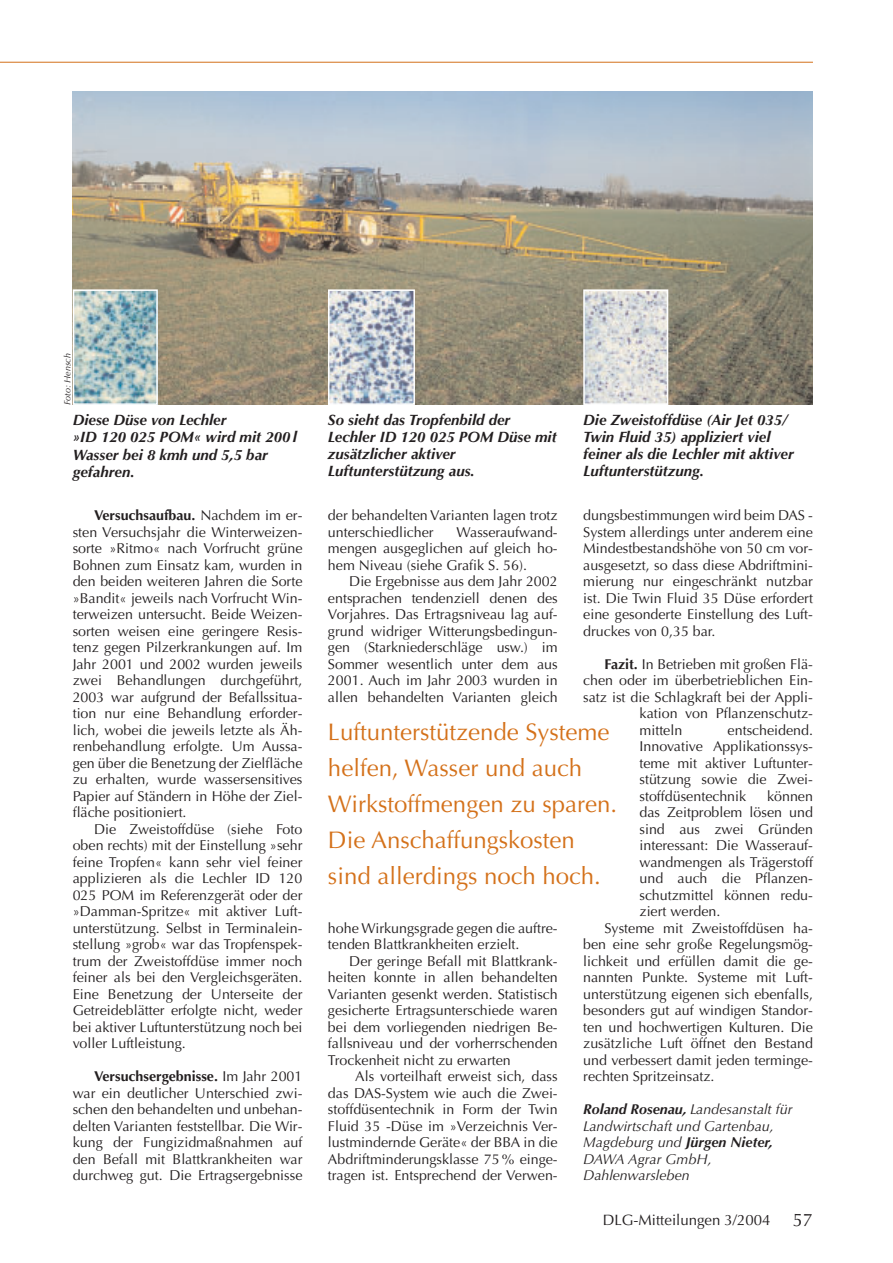
<style>
.page{position:relative;width:893px;height:1263px;background:#fff}
.page>*{position:absolute;margin:0;border:0;box-sizing:border-box;transform-origin:0 0}
.t1{font:24px/36px "Optima";color:#d4711a}
.t2{font:italic 700 15px/17.2px "Optima";color:#231f20}
.t3{font:15px "Optima";color:#231f20}
.t4{font:14.25px/16.5px "Optima";color:#231f20;text-align:justify}
.t5{font:italic 14.25px/16.5px "Optima";color:#231f20}
.t6{font:italic 9px "Optima";color:#231f20}
.s1{font-weight:700}
.s2{font-size:18px}
</style>
<div class="page">
<hr style="left:0;top:62px;width:813px;height:1px;background:#d4711a">
<img style="left:73px;top:91px;width:740px;height:314px">
<img style="left:76px;top:292px;width:79px;height:110px">
<div style="left:73px;top:289px;width:85px;height:116px;border:2px solid #fff"></div>
<img style="left:586px;top:292px;width:79px;height:110px">
<div style="left:583px;top:289px;width:85px;height:116px;border:2px solid #fff"></div>
<img style="left:331px;top:292px;width:81px;height:110px">
<div style="left:328px;top:289px;width:87px;height:116px;border:2px solid #fff"></div>
<p class="t6" style="left:64px;top:405px;width:53px;rotate:-90deg">Foto: Hensch</p>
<p class="t2" style="left:73px;top:413px;width:225px">Diese Düse von Lechler<br>»ID 120 025 POM« wird mit 200 l<br>Wasser bei 8 kmh und 5,5 bar gefahren.</p>
<p class="t4" style="left:73px;top:509px;width:231px;text-indent:21px"><span class="s1">Versuchsaufbau.</span> Nachdem im er&shy;sten Versuchsjahr die Winterweizen&shy;sorte »Ritmo« nach Vorfrucht grüne Bohnen zum Einsatz kam, wurden in den beiden weiteren Jahren die Sorte »Bandit« jeweils nach Vorfrucht Win&shy;terweizen untersucht. Beide Weizen&shy;sorten weisen eine geringere Resis&shy;tenz gegen Pilzerkrankungen auf. Im Jahr 2001 und 2002 wurden jeweils zwei Behandlungen durchgeführt, 2003 war aufgrund der Befallssitua&shy;tion nur eine Behandlung erforder&shy;lich, wobei die jeweils letzte als Äh&shy;renbehandlung erfolgte. Um Aussa&shy;gen über die Benetzung der Zielfläche zu erhalten, wurde wassersensitives Papier auf Ständern in Höhe der Ziel&shy;fläche positioniert.</p>
<p class="t4" style="left:73px;top:822px;width:231px;text-indent:21px">Die Zweistoffdüse (siehe Foto oben rechts) mit der Einstellung »sehr feine Tropfen« kann sehr viel feiner applizieren als die Lechler ID 120<br>025 POM im Referenzgerät oder der »Damman-Spritze« mit aktiver Luft&shy;unterstützung. Selbst in Terminalein&shy;stellung »grob« war das Tropfenspek&shy;trum der Zweistoffdüse immer noch feiner als bei den Vergleichsgeräten.<br>Eine Benetzung der Unterseite der Getreideblätter erfolgte nicht, weder bei aktiver Luftunterstützung noch bei voller Luftleistung.</p>
<p class="t4" style="left:73px;top:1070px;width:231px;text-indent:21px"><span class="s1">Versuchsergebnisse.</span> Im Jahr 2001 war ein deutlicher Unterschied zwi&shy;schen den behandelten und unbehan&shy;delten Varianten feststellbar. Die Wir&shy;kung der Fungizidmaßnahmen auf den Befall mit Blattkrankheiten war durchweg gut. Die Ertragsergebnisse</p>
<p class="t2" style="left:328px;top:412px;width:230px">So sieht das Tropfenbild der<br>Lechler ID 120 025 POM Düse mit zusätzlicher aktiver<br>Luftunterstützung aus.</p>
<p class="t2" style="left:583px;top:412px;width:212px">Die Zweistoffdüse (Air Jet 035/<br>Twin Fluid 35) appliziert viel feiner als die Lechler mit aktiver<br>Luftunterstützung.</p>
<p class="t4" style="left:328px;top:509px;width:231px">der behandelten Varianten lagen trotz unterschiedlicher</p>
<p class="t4" style="left:583px;top:509px;width:231px">dungsbestimmungen wird beim DAS - System allerdings unter anderem eine Mindestbestandshöhe von 50 cm vor&shy;ausgesetzt, so dass diese Abdriftmini&shy;mierung nur eingeschränkt nutzbar ist. Die Twin Fluid 35 Düse erfordert eine gesonderte Einstellung des Luft&shy;druckes von 0,35 bar.</p>
<p class="t4" style="left:604px;top:657px;width:210px"><span class="s1">Fazit.</span> In Betrieben mit großen Flä-</p>
<p class="t4" style="left:583px;top:674px;width:231px">chen oder im überbetrieblichen Ein-</p>
<p class="t4" style="left:583px;top:690px;width:231px">satz ist die Schlagkraft bei der Appli-</p>
<p class="t4" style="left:639px;top:707px;width:175px">kation von Pflanzenschutz-</p>
<p class="t4" style="left:639px;top:723px;width:44px">mitteln</p>
<p class="t4" style="left:328px;top:525px;width:231px;text-indent:128px">Wasseraufwand&shy;mengen ausgeglichen auf gleich ho&shy;hem Niveau (siehe Grafik S. 56).</p>
<p class="t4" style="left:328px;top:575px;width:231px;text-indent:21px">Die Ergebnisse aus dem Jahr 2002 entsprachen tendenziell denen des Vorjahres. Das Ertragsniveau lag auf&shy;grund widriger Witterungsbedingun&shy;gen (Starkniederschläge usw.) im Sommer wesentlich unter dem aus 2001. Auch im Jahr 2003 wurden in allen behandelten Varianten gleich</p>
<h1 class="t1" style="left:328px;top:716px;width:290px">Luftunterstützende Systeme helfen, Wasser und auch<br>Wirkstoffmengen zu sparen.<br>Die Anschaffungskosten sind allerdings noch hoch.</h1>
<p class="t4" style="left:639px;top:723px;width:175px;text-indent:88px">entscheidend.<br>Innovative Applikationssys&shy;teme mit aktiver Luftunter&shy;stützung sowie die Zwei&shy;stoffdüsentechnik</p>
<p class="t4" style="left:767px;top:789px;width:47px">können</p>
<p class="t4" style="left:639px;top:806px;width:175px">das Zeitproblem lösen und</p>
<p class="t4" style="left:639px;top:822px;width:175px">sind aus zwei Gründen</p>
<p class="t4" style="left:639px;top:839px;width:175px">interessant: Die Wasserauf-</p>
<p class="t4" style="left:639px;top:855px;width:175px">wandmengen als Trägerstoff</p>
<p class="t4" style="left:639px;top:872px;width:175px">und auch die Pflanzen-</p>
<p class="t4" style="left:639px;top:888px;width:175px">schutzmittel können redu-</p>
<p class="t4" style="left:639px;top:905px;width:82px">ziert werden.</p>
<p class="t4" style="left:604px;top:921px;width:210px">Systeme mit Zweistoffdüsen ha-</p>
<p class="t4" style="left:583px;top:938px;width:231px">ben eine sehr große Regelungsmög-</p>
<p class="t4" style="left:583px;top:954px;width:231px">lichkeit und erfüllen damit die ge-</p>
<p class="t4" style="left:583px;top:971px;width:231px">nannten Punkte. Systeme mit Luft-</p>
<p class="t4" style="left:583px;top:987px;width:231px">unterstützung eigenen sich ebenfalls,</p>
<p class="t4" style="left:583px;top:1004px;width:231px">besonders gut auf windigen Standor-</p>
<p class="t4" style="left:583px;top:1020px;width:231px">ten und hochwertigen Kulturen. Die</p>
<p class="t4" style="left:583px;top:1037px;width:231px">zusätzliche Luft öffnet den Bestand</p>
<p class="t4" style="left:583px;top:1053px;width:231px">und verbessert damit jeden terminge-</p>
<p class="t4" style="left:583px;top:1070px;width:133px">rechten Spritzeinsatz.</p>
<p class="t5" style="left:583px;top:1103px;width:211px"><span class="s1">Roland Rosenau,</span> Landesanstalt für<br>Landwirtschaft und Gartenbau,<br>Magdeburg und <span class="s1">Jürgen Nieter,<br></span>DAWA Agrar GmbH,<br>Dahlenwarsleben</p>
<p class="t4" style="left:328px;top:921px;width:231px">hohe Wirkungsgrade gegen die auftre&shy;tenden Blattkrankheiten erzielt.</p>
<p class="t4" style="left:328px;top:954px;width:231px;text-indent:21px">Der geringe Befall mit Blattkrank&shy;heiten konnte in allen behandelten Varianten gesenkt werden. Statistisch gesicherte Ertragsunterschiede waren bei dem vorliegenden niedrigen Be&shy;fallsniveau und der vorherrschenden Trockenheit nicht zu erwarten</p>
<p class="t4" style="left:328px;top:1070px;width:231px;text-indent:27px">Als vorteilhaft erweist sich, dass das DAS-System wie auch die Zwei&shy;stoffdüsentechnik in Form der Twin Fluid 35 -Düse im »Verzeichnis Ver&shy;lustmindernde Geräte« der BBA in die Abdriftminderungsklasse 75 % einge&shy;tragen ist. Entsprechend der Verwen-</p>
<p class="t3" style="left:602px;top:1214px;width:212px">DLG-Mitteilungen 3/2004 <span class="s2">57</span></p>
</div>
